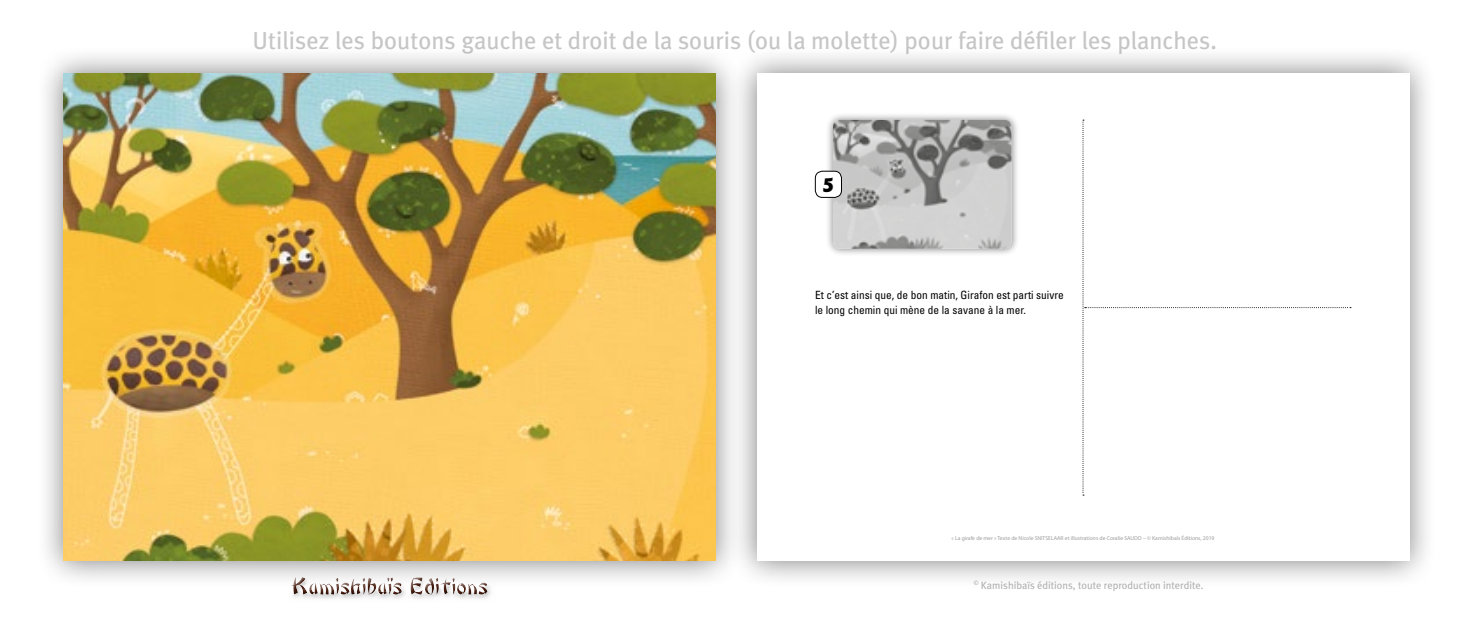
<style>
.page{position:relative;width:1474px;height:621px;background:#fff}
.page>*{position:absolute;margin:0;border:0;box-sizing:border-box;transform-origin:0 0}
.t1{font:24.5px "Meta Plus";color:#c6c6c6}
.t2{font:900 22.05px "Goudy Sans";color:#000}
.t3{font:condensed 11.38px/15px "Univers LT Std";color:#000}
.t4{font:10.5px "Meta Plus";color:#b3b2b2}
.t5{font:5.6px "Myriad Pro";color:#9d9d9c}
</style>
<div class="page">
<div style="left:284px;top:576px;width:216px;height:31px;background:#000;opacity:.75"></div>
<div style="left:729px;top:45px;width:707px;height:543px;background:#000;opacity:.5"></div>
<div style="left:756px;top:73px;width:653px;height:487px;background:#fff"></div>
<svg style="left:1082px;top:120px;width:268px;height:375px"></svg>
<div style="left:825px;top:112px;width:194px;height:144px;background:#000;opacity:.5"></div>
<img style="left:833px;top:120px;width:178px;height:128px">
<div style="left:815px;top:171px;width:26px;height:26px;background:#fff;border-radius:7px"></div>
<div style="left:815px;top:171px;width:26px;height:26px;border:1px solid #000;border-radius:7px"></div>
<svg style="left:1421px;top:566px;width:8px;height:7px"></svg>
<div style="left:35px;top:45px;width:707px;height:543px;background:#000;opacity:.5"></div>
<img style="left:63px;top:73px;width:652px;height:487px">
<svg style="left:720px;top:73px;width:8px;height:4px"></svg>
<svg style="left:720px;top:565px;width:8px;height:7px"></svg>
<h1 class="t1" style="left:252px;top:26px;width:965px">Utilisez les boutons gauche et droit de la souris (ou la molette) pour faire défiler les planches.</h1>
<h2 class="t2" style="left:822px;top:171px;width:13px">5</h2>
<h3 class="t3" style="left:815px;top:286px;width:250px">Et c’est ainsi que, de bon matin, Girafon est parti suivre le long chemin qui mène de la savane à la mer.</h3>
<p class="t5" style="left:951px;top:534px;width:264px">« La girafe de mer » Texte de Nicole SNITSELAAR et illustrations de Coralie SAUDO – © Kamishibaïs Éditions, 2019</p>
<h3 class="t4" style="left:973px;top:578px;width:231px"><sup>©</sup> Kamishibaïs éditions, toute reproduction interdite.</h3>
</div>
